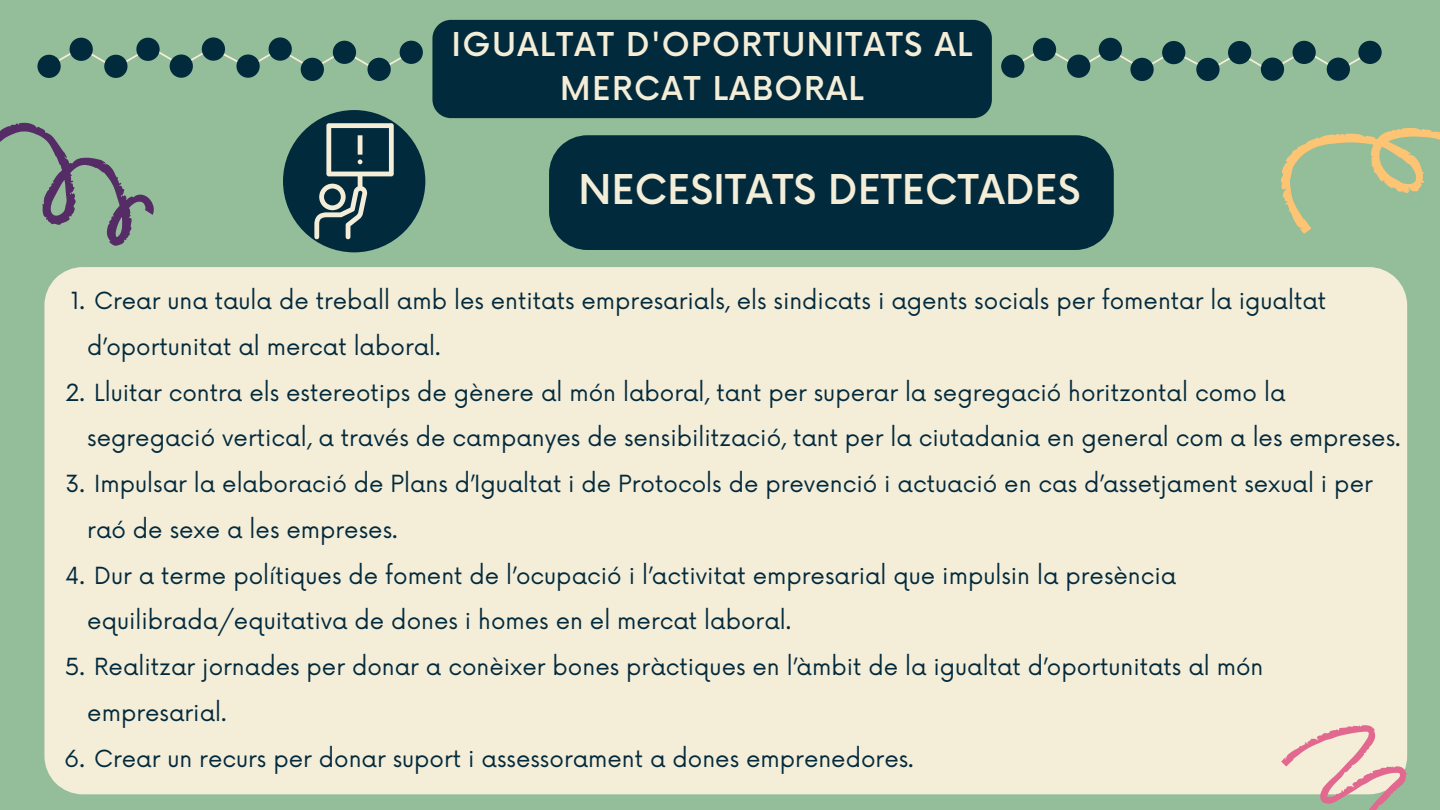
<style>
.page{position:relative;width:1440px;height:810px;background:#94bd9a}
.page>*{position:absolute;margin:0;border:0;box-sizing:border-box;transform-origin:0 0}
.t1{font:500 40px "Now";color:#f4edd8}
.t2{font:500 32px/44.2px "Now";letter-spacing:.04em;color:#f4edd8;text-align:center}
.t3{font:23px/45.8px "Now";color:#022a3d}
</style>
<div class="page">
<div style="left:1001px;top:55px;width:23px;height:23px;background:#022a3d;border-radius:50%"></div>
<div style="left:1033px;top:38px;width:23px;height:23px;background:#022a3d;border-radius:50%"></div>
<div style="left:1099px;top:38px;width:23px;height:23px;background:#022a3d;border-radius:50%"></div>
<div style="left:1162px;top:41px;width:23px;height:23px;background:#022a3d;border-radius:50%"></div>
<div style="left:1228px;top:41px;width:23px;height:23px;background:#022a3d;border-radius:50%"></div>
<div style="left:1293px;top:41px;width:23px;height:23px;background:#022a3d;border-radius:50%"></div>
<div style="left:1358px;top:41px;width:24px;height:23px;background:#022a3d;border-radius:50%"></div>
<div style="left:400px;top:41px;width:23px;height:23px;background:#022a3d;border-radius:50%"></div>
<div style="left:368px;top:58px;width:23px;height:23px;background:#022a3d;border-radius:50%"></div>
<div style="left:333px;top:41px;width:23px;height:23px;background:#022a3d;border-radius:50%"></div>
<div style="left:301px;top:58px;width:23px;height:23px;background:#022a3d;border-radius:50%"></div>
<div style="left:269px;top:37px;width:23px;height:24px;background:#022a3d;border-radius:50%"></div>
<svg style="left:236px;top:55px;width:24px;height:23px"></svg>
<div style="left:202px;top:37px;width:23px;height:24px;background:#022a3d;border-radius:50%"></div>
<div style="left:170px;top:55px;width:23px;height:23px;background:#022a3d;border-radius:50%"></div>
<svg style="left:47px;top:46px;width:366px;height:25px"></svg>
<div style="left:136px;top:38px;width:24px;height:23px;background:#022a3d;border-radius:50%"></div>
<div style="left:104px;top:55px;width:24px;height:23px;background:#022a3d;border-radius:50%"></div>
<div style="left:70px;top:38px;width:23px;height:23px;background:#022a3d;border-radius:50%"></div>
<div style="left:37px;top:55px;width:24px;height:23px;background:#022a3d;border-radius:50%"></div>
<div style="left:432px;top:20px;width:560px;height:98px;background:#022a3d;border-radius:19px"></div>
<div style="left:283px;top:110px;width:142px;height:142px;background:#022a3d;border-radius:50%"></div>
<svg style="left:314px;top:123px;width:80px;height:116px"></svg>
<div style="left:44px;top:267px;width:1363px;height:527px;background:#f4edd8"></div>
<div style="left:549px;top:135px;width:462px;height:115px;background:#022a3d"></div>
<svg style="left:1281px;top:725px;width:126px;height:85px"></svg>
<svg style="left:1011px;top:47px;width:429px;height:231px"></svg>
<svg style="left:0;top:122px;width:161px;height:189px"></svg>
<h2 class="t2" style="left:452px;top:25px;width:522px">IGUALTAT D'OPORTUNITATS AL<br>MERCAT LABORAL</h2>
<h1 class="t1" style="left:578px;top:168px;width:504px">NECESITATS DETECTADES</h1>
<p class="t3" style="left:87px;top:279px;width:1240px;text-indent:-17px">1. Crear una taula de treball amb les entitats empresarials, els sindicats i agents socials per fomentar la igualtat d’oportunitat al mercat laboral.</p>
<p class="t3" style="left:87px;top:371px;width:1315px;text-indent:-22px">2. Lluitar contra els estereotips de gènere al món laboral, tant per superar la segregació horitzontal como la segregació vertical, a través de campanyes de sensibilització, tant per la ciutadania en general com a les empreses.</p>
<p class="t3" style="left:87px;top:462px;width:1287px;text-indent:-22px">3. Impulsar la elaboració de Plans d’Igualtat i de Protocols de prevenció i actuació en cas d’assetjament sexual i per raó de sexe a les empreses.</p>
<p class="t3" style="left:87px;top:554px;width:1091px;text-indent:-22px">4. Dur a terme polítiques de foment de l’ocupació i l’activitat empresarial que impulsin la presència equilibrada/equitativa de dones i homes en el mercat laboral.</p>
<p class="t3" style="left:87px;top:645px;width:1178px;text-indent:-22px">5. Realitzar jornades per donar a conèixer bones pràctiques en l’àmbit de la igualtat d’oportunitats al món empresarial.</p>
<p class="t3" style="left:64px;top:737px;width:851px">6. Crear un recurs per donar suport i assessorament a dones emprenedores.</p>
</div>
